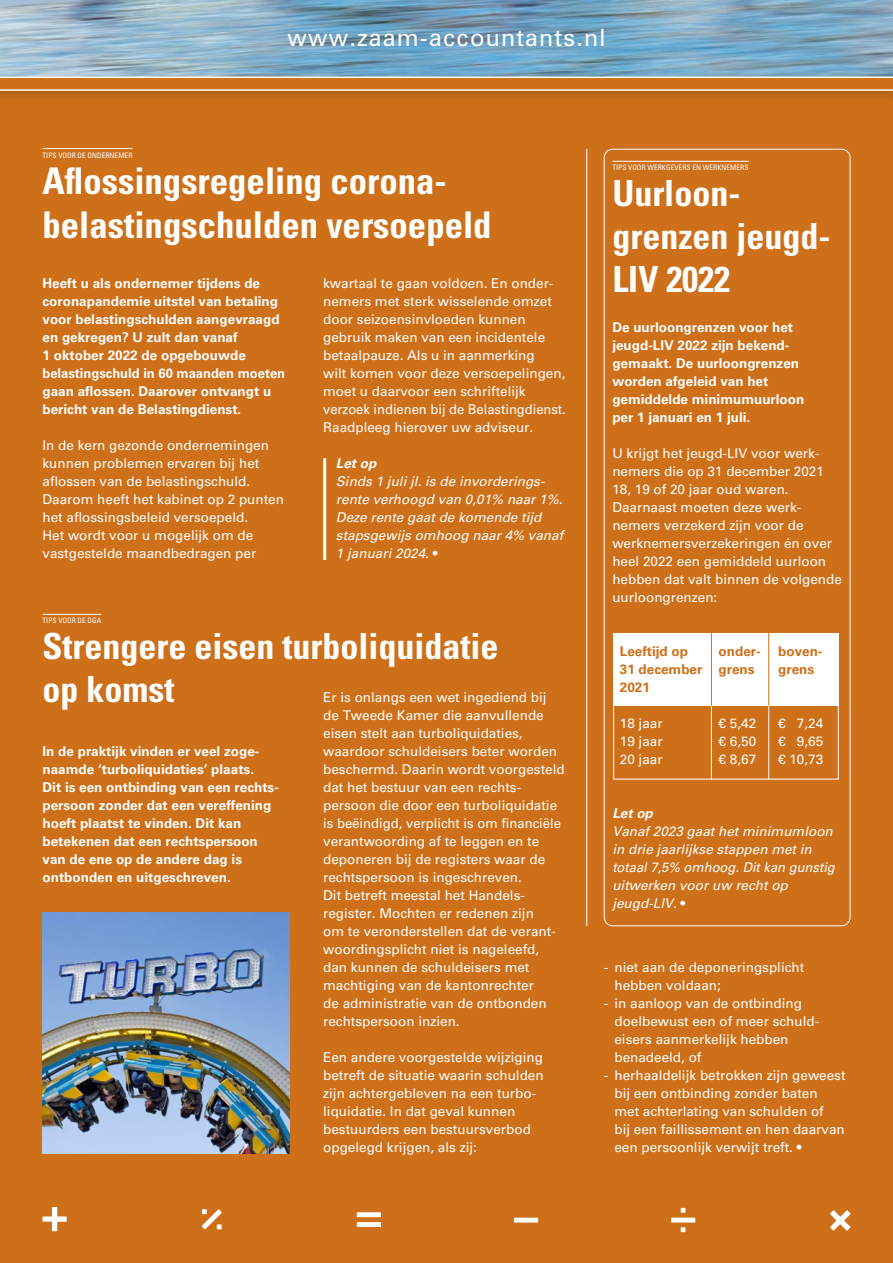
<style>
.page{position:relative;width:893px;height:1263px;background:#fff}
.page>*{position:absolute;margin:0;border:0;box-sizing:border-box;transform-origin:0 0}
.t1{font:700 condensed 36.75px/44.1px "Univers LT Std";color:#fff}
.t2{font:700 condensed 36px/43.2px "Univers LT Std";color:#fff}
.t3{font:24px "Zurich BT";letter-spacing:.05em;color:#fff}
.t4{font:13.5px/18px "Univers LT Std";color:#fff}
.t5{font:700 13.5px/18px "Univers LT Std";color:#fff}
.t6{font:italic 13.5px/18px "Univers LT Std";color:#fff}
.t7{font:700 13.5px "Univers LT Std";color:#ce6f19}
.t8{font:italic 700 13.5px "Univers LT Std";color:#fff}
.t9{font:condensed 7.5px "Univers LT Std";color:#fff}
.s1{font-style:normal}
</style>
<div class="page">
<div style="left:0;top:82px;width:893px;height:1181px;background:#ce6f19"></div>
<img style="left:0;top:0;width:893px;height:97px">
<svg style="left:0;top:77px;width:893px;height:14px"></svg>
<svg style="left:43px;top:1207px;width:24px;height:24px"></svg>
<svg style="left:357px;top:1212px;width:24px;height:15px"></svg>
<svg style="left:514px;top:1218px;width:24px;height:4px"></svg>
<svg style="left:671px;top:1208px;width:24px;height:24px"></svg>
<svg style="left:201px;top:1209px;width:21px;height:20px"></svg>
<svg style="left:830px;top:1210px;width:21px;height:21px"></svg>
<div style="left:604px;top:149px;width:246px;height:777px;border:1px solid #fff;border-radius:9px"></div>
<div style="left:613px;top:705px;width:226px;height:74px;border:1px solid #fff"></div>
<hr style="left:711px;top:706px;width:1px;height:73px;background:#fff">
<hr style="left:768px;top:706px;width:1px;height:73px;background:#fff">
<div style="left:613px;top:633px;width:226px;height:73px;background:#fff"></div>
<hr style="left:43px;top:614px;width:58px;height:1px;background:#fff">
<hr style="left:612px;top:161px;width:137px;height:1px;background:#fff">
<hr style="left:43px;top:148px;width:90px;height:1px;background:#fff">
<hr style="left:586px;top:149px;width:1px;height:777px;background:#fff">
<hr style="left:711px;top:633px;width:1px;height:73px;background:#ce6f19">
<hr style="left:768px;top:633px;width:1px;height:73px;background:#ce6f19">
<img style="left:43px;top:913px;width:246px;height:240px">
<hr style="left:323px;top:458px;width:3px;height:102px;background:#fff">
<h3 class="t3" style="left:287px;top:23px;width:320px">www.zaam-accountants.nl</h3>
<p class="t9" style="left:43px;top:150px;width:92px">TIPS VOOR DE ONDERNEMER</p>
<h1 class="t1" style="left:43px;top:159px;width:451px">Aflossingsregeling corona&shy;belastingschulden versoepeld</h1>
<p class="t9" style="left:612px;top:163px;width:138px">TIPS VOOR WERKGEVERS EN WERKNEMERS</p>
<h2 class="t2" style="left:612px;top:171px;width:219px">Uurloon&shy;grenzen jeugd-</h2>
<p class="t5" style="left:43px;top:274px;width:219px">Heeft u als ondernemer tijdens de</p>
<h2 class="t2" style="left:612px;top:258px;width:119px">LIV 2022</h2>
<p class="t5" style="left:43px;top:292px;width:244px">coronapandemie uitstel van betaling voor belastingschulden aangevraagd en gekregen? U zult dan vanaf<br>1 oktober 2022 de opgebouwde belastingschuld in 60 maanden moeten gaan aflossen. Daarover ontvangt u bericht van de Belastingdienst.</p>
<p class="t4" style="left:43px;top:436px;width:243px">In de kern gezonde ondernemingen kunnen problemen ervaren bij het aflossen van de belastingschuld.<br>Daarom heeft het kabinet op 2 punten het aflossingsbeleid versoepeld.<br>Het wordt voor u mogelijk om de vastgestelde maandbedragen per</p>
<p class="t4" style="left:323px;top:274px;width:244px">kwartaal te gaan voldoen. En onder&shy;nemers met sterk wisselende omzet door seizoensinvloeden kunnen gebruik maken van een incidentele betaalpauze. Als u in aanmerking<br>wilt komen voor deze versoepelingen, moet u daarvoor een schriftelijk verzoek indienen bij de Belastingdienst.<br>Raadpleeg hierover uw adviseur.</p>
<p class="t8" style="left:336px;top:455px;width:42px">Let op</p>
<p class="t6" style="left:336px;top:472px;width:229px">Sinds 1 juli jl. is de invorderings&shy;rente verhoogd van 0,01% naar 1%.<br>Deze rente gaat de komende tijd stapsgewijs omhoog naar 4% vanaf<br>1 januari 2024. <span class="s1">•</span></p>
<p class="t5" style="left:612px;top:318px;width:193px">De uurloongrenzen voor het jeugd-LIV 2022 zijn bekend&shy;gemaakt. De uurloongrenzen worden afgeleid van het gemiddelde minimumuurloon per 1 januari en 1 juli.</p>
<p class="t4" style="left:612px;top:444px;width:231px">U krijgt het jeugd-LIV voor werk&shy;nemers die op 31 december 2021<br>18, 19 of 20 jaar oud waren.<br>Daarnaast moeten deze werk&shy;nemers verzekerd zijn voor de werknemersverzekeringen én over heel 2022 een gemiddeld uurloon hebben dat valt binnen de volgende uurloongrenzen:</p>
<p class="t9" style="left:43px;top:616px;width:60px">TIPS VOOR DE DGA</p>
<h2 class="t2" style="left:43px;top:624px;width:458px">Strengere eisen turboliquidatie op komst</h2>
<p class="t4" style="left:323px;top:688px;width:243px">Er is onlangs een wet ingediend bij de Tweede Kamer die aanvullende eisen stelt aan turboliquidaties, waardoor schuldeisers beter worden beschermd. Daarin wordt voorgesteld dat het bestuur van een rechts&shy;persoon die door een turboliquidatie is beëindigd, verplicht is om financiële verantwoording af te leggen en te deponeren bij de registers waar de rechtspersoon is ingeschreven.<br>Dit betreft meestal het Handels&shy;register. Mochten er redenen zijn<br>om te veronderstellen dat de verant&shy;woordingsplicht niet is nageleefd, dan kunnen de schuldeisers met machtiging van de kantonrechter<br>de administratie van de ontbonden rechtspersoon inzien.</p>
<p class="t4" style="left:323px;top:1048px;width:222px">Een andere voorgestelde wijziging betreft de situatie waarin schulden zijn achtergebleven na een turbo&shy;liquidatie. In dat geval kunnen bestuurders een bestuursverbod opgelegd krijgen, als zij:</p>
<p class="t5" style="left:43px;top:742px;width:238px">In de praktijk vinden er veel zoge&shy;naamde ‘turboliquidaties’ plaats.<br>Dit is een ontbinding van een rechts&shy;persoon zonder dat een vereffening hoeft plaatst te vinden. Dit kan betekenen dat een rechtspersoon van de ene op de andere dag is ontbonden en uitgeschreven.</p>
<p class="t7" style="left:620px;top:643px;width:70px">Leeftijd op</p>
<p class="t7" style="left:719px;top:643px;width:43px">onder-</p>
<p class="t7" style="left:778px;top:643px;width:46px">boven-</p>
<p class="t7" style="left:620px;top:661px;width:136px">31 december grens</p>
<p class="t7" style="left:778px;top:661px;width:38px">grens</p>
<p class="t7" style="left:620px;top:679px;width:32px">2021</p>
<p class="t4" style="left:620px;top:714px;width:44px">18 jaar</p>
<p class="t4" style="left:719px;top:714px;width:39px">€ 5,42</p>
<p class="t4" style="left:778px;top:714px;width:47px">€ 7,24</p>
<p class="t4" style="left:620px;top:732px;width:44px">19 jaar</p>
<p class="t4" style="left:719px;top:732px;width:39px">€ 6,50</p>
<p class="t4" style="left:778px;top:732px;width:47px">€ 9,65</p>
<p class="t4" style="left:620px;top:750px;width:44px">20 jaar</p>
<p class="t4" style="left:719px;top:750px;width:39px">€ 8,67</p>
<p class="t4" style="left:778px;top:750px;width:47px">€ 10,73</p>
<p class="t8" style="left:612px;top:805px;width:42px">Let op</p>
<p class="t6" style="left:612px;top:822px;width:224px">Vanaf 2023 gaat het minimumloon in drie jaarlijkse stappen met in totaal 7,5% omhoog. Dit kan gunstig uitwerken voor uw recht op jeugd-LIV. <span class="s1">•</span></p>
<p class="t4" style="left:614px;top:958px;width:191px;text-indent:-11px">- niet aan de deponeringsplicht hebben voldaan;</p>
<p class="t4" style="left:614px;top:994px;width:206px;text-indent:-11px">- in aanloop van de ontbinding doelbewust een of meer schuld&shy;eisers aanmerkelijk hebben benadeeld, of</p>
<p class="t4" style="left:614px;top:1066px;width:233px;text-indent:-11px">- herhaaldelijk betrokken zijn geweest bij een ontbinding zonder baten met achterlating van schulden of<br>bij een faillissement en hen daarvan een persoonlijk verwijt treft. •</p>
</div>
